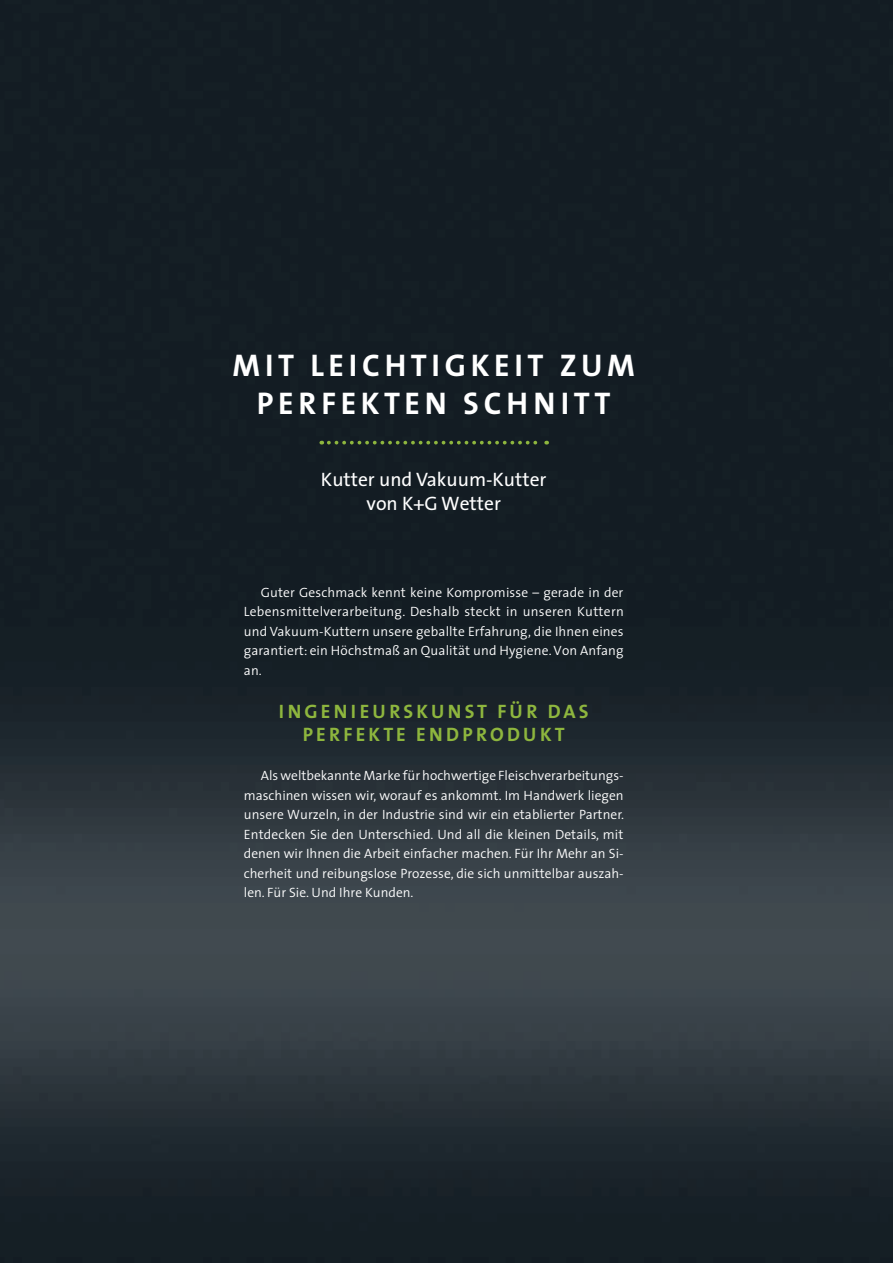
<style>
.page{position:relative;width:893px;height:1263px;background:#fff}
.page>*{position:absolute;margin:0;border:0;box-sizing:border-box;transform-origin:0 0}
.t1{font:31.5px/37.8px "The Sans Bold Caps";letter-spacing:.15em;color:#fff;text-align:center}
.t2{font:700 19.5px/23.4px "The Sans";letter-spacing:.165em;color:#8eb63e;text-align:center}
.t3{font:19.5px/23.4px "The Sans";color:#fff;text-align:center}
.t4{font:300 13.5px/19.5px "The Sans";color:#fff;text-align:justify}
</style>
<div class="page">
<img style="left:0;top:0;width:880px;height:1106px">
<img style="left:0;top:1106px;width:880px;height:157px">
<img style="left:880px;top:0;width:13px;height:1263px">
<svg style="left:329px;top:441px;width:218px;height:3px"></svg>
<h1 class="t1" style="left:233px;top:345px;width:404px">MIT LEICHTIGKEIT ZUM<br>PERFEKTEN SCHNITT</h1>
<h2 class="t3" style="left:321px;top:467px;width:227px">Kutter und Vakuum-Kutter von K+G Wetter</h2>
<p class="t4" style="left:244px;top:582px;width:381px;text-indent:17px">Guter Geschmack kennt keine Kompromisse – gerade in der Lebensmittelverarbeitung. Deshalb steckt in unseren Kuttern und Vakuum-Kuttern unsere geballte Erfahrung, die Ihnen eines garantiert: ein Höchstmaß an Qualität und Hygiene. Von Anfang an.</p>
<h2 class="t2" style="left:279px;top:699px;width:311px">INGENIEURSKUNST FÜR DAS<br>PERFEKTE ENDPRODUKT</h2>
<p class="t4" style="left:244px;top:765px;width:382px;text-indent:17px">Als weltbekannte Marke für hochwertige Fleischverarbeitungs&shy;maschinen wissen wir, worauf es ankommt. Im Handwerk liegen unsere Wurzeln, in der Industrie sind wir ein etablierter Partner.<br>Entdecken Sie den Unterschied. Und all die kleinen Details, mit denen wir Ihnen die Arbeit einfacher machen. Für Ihr Mehr an Si&shy;cherheit und reibungslose Prozesse, die sich unmittelbar auszah&shy;len. Für Sie. Und Ihre Kunden.</p>
</div>
